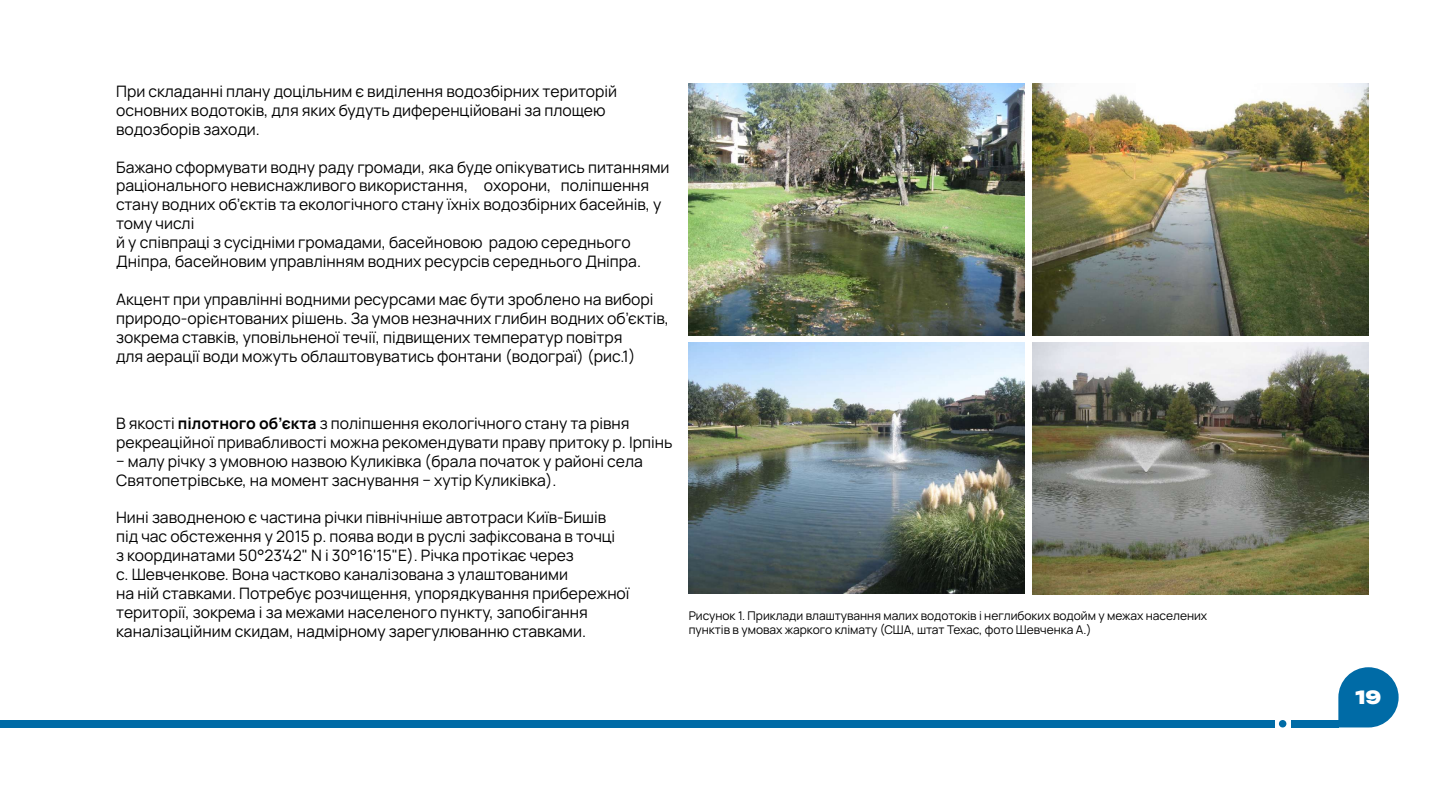
<style>
.page{position:relative;width:1440px;height:810px;background:#fff}
.page>*{position:absolute;margin:0;border:0;box-sizing:border-box;transform-origin:0 0}
.t1{font:900 18px "Unbounded";color:#fff}
.t2{font:15.75px/18.9px "Manrope";color:#000}
.t3{font:12px/14.4px "Manrope";color:#000}
.s1{font-weight:700}
</style>
<div class="page">
<svg style="left:1338px;top:667px;width:61px;height:60px"></svg>
<div style="left:0;top:720px;width:1274px;height:7px;background:#006ba6"></div>
<div style="left:1279px;top:720px;width:7px;height:8px;background:#006ba6;border-radius:50%"></div>
<div style="left:1291px;top:720px;width:47px;height:7px;background:#006ba6"></div>
<img style="left:689px;top:83px;width:336px;height:252px">
<img style="left:1032px;top:83px;width:337px;height:252px">
<img style="left:689px;top:343px;width:336px;height:251px">
<img style="left:1032px;top:342px;width:337px;height:252px">
<p class="t2" style="left:116px;top:81px;width:503px">При складанні плану доцільним є виділення водозбірних територій основних водотоків, для яких будуть диференційовані за площею водозборів заходи.</p>
<p class="t2" style="left:116px;top:156px;width:555px">Бажано сформувати водну раду громади, яка буде опікуватись питаннями раціонального невиснажливого використання, охорони, поліпшення стану водних об’єктів та екологічного стану їхніх водозбірних басейнів, у тому числі<br>й у співпраці з сусідніми громадами, басейновою радою середнього Дніпра, басейновим управлінням водних ресурсів середнього Дніпра.</p>
<p class="t2" style="left:116px;top:289px;width:554px">Акцент при управлінні водними ресурсами має бути зроблено на виборі природо-орієнтованих рішень. За умов незначних глибин водних об’єктів, зокрема ставків, уповільненої течії, підвищених температур повітря<br>для аерації води можуть облаштовуватись фонтани (водограї) (рис.1)</p>
<p class="t2" style="left:116px;top:413px;width:558px">В якості <span class="s1">пілотного об’єкта</span> з поліпшення екологічного стану та рівня рекреаційної привабливості можна рекомендувати праву притоку р. Ірпінь − малу річку з умовною назвою Куликівка (брала початок у районі села Святопетрівське, на момент заснування − хутір Куликівка).</p>
<p class="t2" style="left:116px;top:507px;width:515px">Нині заводненою є частина річки північніше автотраси Київ-Бишів під час обстеження у 2015 р. поява води в руслі зафіксована в точці<br>з координатами 50°23'42" N i 30°16'15"E). Річка протікає через<br>с. Шевченкове. Вона частково каналізована з улаштованими<br>на ній ставками. Потребує розчищення, упорядкування прибережної території, зокрема і за межами населеного пункту, запобігання каналізаційним скидам, надмірному зарегулюванню ставками.</p>
<p class="t3" style="left:689px;top:608px;width:520px">Рисунок 1. Приклади влаштування малих водотоків і неглибоких водойм у межах населених пунктів в умовах жаркого клімату (США, штат Техас, фото Шевченка А.)</p>
<p class="t1" style="left:1356px;top:681px;width:27px">19</p>
</div>
